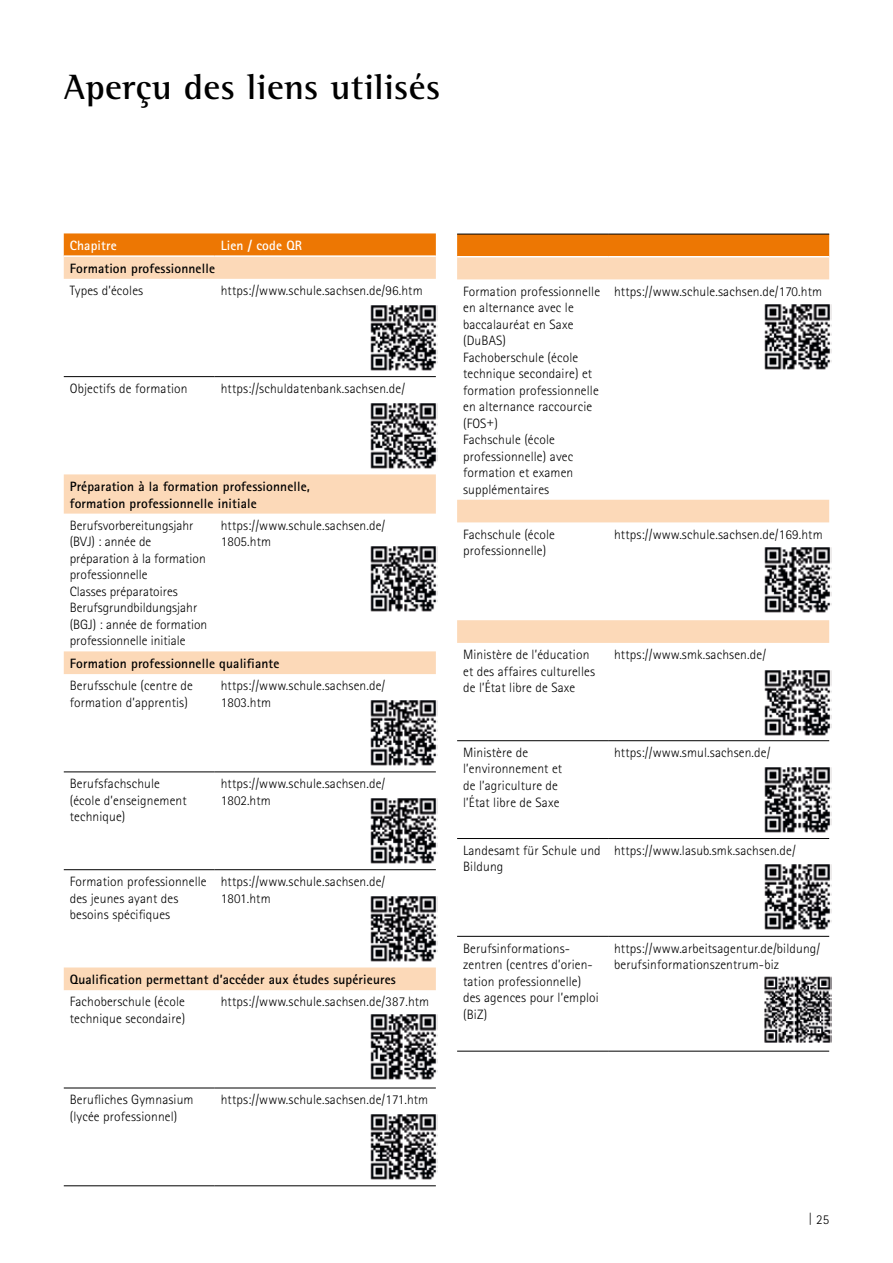
<style>
.page{position:relative;width:893px;height:1263px;background:#fff}
.page>*{position:absolute;margin:0;border:0;box-sizing:border-box;transform-origin:0 0}
.t1{font:700 36px "Rotis Semi Serif";letter-spacing:.01em;color:#000}
.t2{font:300 13.5px/16.5px "Rotis Sans Serif";letter-spacing:.01em;color:#000}
.t3{font:700 13.5px "Rotis Sans Serif";letter-spacing:.01em;color:#000}
.t4{font:700 13.5px "Rotis Sans Serif";letter-spacing:.01em;color:#fff}
</style>
<div class="page">
<div style="left:64px;top:233px;width:372px;height:22px;background:#ed7703"></div>
<svg style="left:64px;top:257px;width:372px;height:733px"></svg>
<hr style="left:64px;top:376px;width:151px;height:1px;background:#000">
<hr style="left:215px;top:376px;width:221px;height:1px;background:#000">
<hr style="left:64px;top:772px;width:151px;height:1px;background:#000">
<hr style="left:215px;top:772px;width:221px;height:1px;background:#000">
<hr style="left:64px;top:869px;width:151px;height:1px;background:#000">
<hr style="left:215px;top:869px;width:221px;height:1px;background:#000">
<hr style="left:64px;top:1088px;width:151px;height:1px;background:#000">
<hr style="left:215px;top:1088px;width:221px;height:1px;background:#000">
<hr style="left:64px;top:1185px;width:151px;height:1px;background:#000">
<hr style="left:215px;top:1185px;width:221px;height:1px;background:#000">
<div style="left:457px;top:235px;width:372px;height:21px;background:#ed7703"></div>
<svg style="left:457px;top:257px;width:372px;height:386px"></svg>
<hr style="left:457px;top:740px;width:151px;height:1px;background:#000">
<hr style="left:608px;top:740px;width:221px;height:1px;background:#000">
<hr style="left:457px;top:838px;width:151px;height:1px;background:#000">
<hr style="left:608px;top:838px;width:221px;height:1px;background:#000">
<hr style="left:457px;top:936px;width:151px;height:1px;background:#000">
<hr style="left:608px;top:936px;width:221px;height:1px;background:#000">
<hr style="left:457px;top:1051px;width:151px;height:1px;background:#000">
<hr style="left:608px;top:1051px;width:221px;height:1px;background:#000">
<hr style="left:457px;top:234px;width:151px;height:1px;background:#000">
<hr style="left:608px;top:234px;width:221px;height:1px;background:#000">
<img style="left:370px;top:303px;width:68px;height:68px">
<img style="left:370px;top:402px;width:68px;height:68px">
<img style="left:370px;top:545px;width:68px;height:68px">
<img style="left:370px;top:698px;width:68px;height:68px">
<img style="left:370px;top:796px;width:68px;height:68px">
<img style="left:370px;top:895px;width:68px;height:68px">
<img style="left:370px;top:1014px;width:68px;height:66px">
<img style="left:370px;top:1114px;width:68px;height:66px">
<img style="left:763px;top:302px;width:68px;height:68px">
<img style="left:763px;top:545px;width:68px;height:68px">
<img style="left:764px;top:670px;width:67px;height:66px">
<img style="left:764px;top:767px;width:67px;height:66px">
<img style="left:764px;top:864px;width:67px;height:66px">
<img style="left:764px;top:976px;width:67px;height:67px">
<h1 class="t1" style="left:64px;top:65px;width:378px">Aperçu des liens utilisés</h1>
<p class="t4" style="left:70px;top:237px;width:48px">Chapitre</p>
<p class="t4" style="left:221px;top:237px;width:83px">Lien / code QR</p>
<p class="t3" style="left:70px;top:260px;width:147px">Formation professionnelle</p>
<p class="t2" style="left:70px;top:282px;width:75px">Types d’écoles</p>
<p class="t2" style="left:221px;top:282px;width:203px">https://www.schule.sachsen.de/96.htm</p>
<p class="t2" style="left:463px;top:283px;width:361px">Formation professionnelle https://www.schule.sachsen.de/170.htm en alternance avec le<br>baccalauréat en Saxe<br>(DuBAS)<br>Fachoberschule (école<br>technique secondaire) et</p>
<p class="t2" style="left:70px;top:380px;width:119px">Objectifs de formation</p>
<p class="t2" style="left:221px;top:380px;width:186px">https://schuldatenbank.sachsen.de/</p>
<p class="t2" style="left:463px;top:382px;width:137px">formation professionnelle en alternance raccourcie (FOS+)<br>Fachschule (école professionnelle) avec formation et examen</p>
<p class="t3" style="left:70px;top:478px;width:242px">Préparation à la formation professionnelle,</p>
<p class="t2" style="left:463px;top:481px;width:88px">supplémentaires</p>
<p class="t3" style="left:70px;top:494px;width:188px">formation professionnelle initiale</p>
<p class="t2" style="left:70px;top:517px;width:125px">Berufsvorbereitungsjahr</p>
<p class="t2" style="left:221px;top:517px;width:166px">https://www.schule.sachsen.de/</p>
<p class="t2" style="left:463px;top:526px;width:93px">Fachschule (école</p>
<p class="t2" style="left:614px;top:526px;width:210px">https://www.schule.sachsen.de/169.htm</p>
<p class="t2" style="left:70px;top:534px;width:83px">(BVJ) : année de</p>
<p class="t2" style="left:221px;top:534px;width:52px">1805.htm</p>
<p class="t2" style="left:463px;top:542px;width:85px">professionnelle)</p>
<p class="t2" style="left:70px;top:550px;width:139px">préparation à la formation professionnelle<br>Classes préparatoires<br>Berufsgrundbildungsjahr (BGJ) : année de formation professionnelle initiale</p>
<p class="t2" style="left:463px;top:646px;width:128px">Ministère de l’éducation</p>
<p class="t2" style="left:614px;top:646px;width:153px">https://www.smk.sachsen.de/</p>
<p class="t3" style="left:70px;top:655px;width:211px">Formation professionnelle qualifiante</p>
<p class="t2" style="left:463px;top:663px;width:133px">et des affaires culturelles</p>
<p class="t2" style="left:70px;top:677px;width:125px">Berufsschule (centre de</p>
<p class="t2" style="left:221px;top:677px;width:166px">https://www.schule.sachsen.de/</p>
<p class="t2" style="left:463px;top:679px;width:114px">de l’État libre de Saxe</p>
<p class="t2" style="left:70px;top:694px;width:120px">formation d’apprentis)</p>
<p class="t2" style="left:221px;top:694px;width:52px">1803.htm</p>
<p class="t2" style="left:463px;top:744px;width:66px">Ministère de</p>
<p class="t2" style="left:614px;top:744px;width:158px">https://www.smul.sachsen.de/</p>
<p class="t2" style="left:463px;top:761px;width:101px">l’environnement et</p>
<p class="t2" style="left:70px;top:775px;width:92px">Berufsfachschule</p>
<p class="t2" style="left:221px;top:775px;width:166px">https://www.schule.sachsen.de/</p>
<p class="t2" style="left:463px;top:777px;width:96px">de l’agriculture de</p>
<p class="t2" style="left:70px;top:792px;width:118px">(école d’enseignement</p>
<p class="t2" style="left:221px;top:792px;width:52px">1802.htm</p>
<p class="t2" style="left:463px;top:794px;width:98px">l’État libre de Saxe</p>
<p class="t2" style="left:70px;top:808px;width:57px">technique)</p>
<p class="t2" style="left:463px;top:842px;width:334px">Landesamt für Schule und https://www.lasub.smk.sachsen.de/<br>Bildung</p>
<p class="t2" style="left:70px;top:873px;width:317px">Formation professionnelle https://www.schule.sachsen.de/ des jeunes ayant des</p>
<p class="t2" style="left:221px;top:890px;width:51px">1801.htm</p>
<p class="t2" style="left:70px;top:906px;width:102px">besoins spécifiques</p>
<p class="t2" style="left:463px;top:940px;width:108px">Berufsinformations-</p>
<p class="t2" style="left:614px;top:940px;width:208px">https://www.arbeitsagentur.de/bildung/</p>
<p class="t2" style="left:463px;top:956px;width:131px">zentren (centres d’orien-</p>
<p class="t2" style="left:614px;top:956px;width:167px">berufsinformationszentrum-biz</p>
<p class="t3" style="left:70px;top:971px;width:328px">Qualification permettant d’accéder aux études supérieures</p>
<p class="t2" style="left:463px;top:973px;width:137px">tation professionnelle) des agences pour l’emploi</p>
<p class="t2" style="left:70px;top:994px;width:117px">Fachoberschule (école</p>
<p class="t2" style="left:221px;top:994px;width:210px">https://www.schule.sachsen.de/387.htm</p>
<p class="t2" style="left:463px;top:1006px;width:26px">(BiZ)</p>
<p class="t2" style="left:70px;top:1010px;width:117px">technique secondaire)</p>
<p class="t2" style="left:70px;top:1091px;width:125px">Berufliches Gymnasium</p>
<p class="t2" style="left:221px;top:1091px;width:209px">https://www.schule.sachsen.de/171.htm</p>
<p class="t2" style="left:70px;top:1108px;width:109px">(lycée professionnel)</p>
<p class="t2" style="left:808px;top:1211px;width:23px">| 25</p>
</div>
